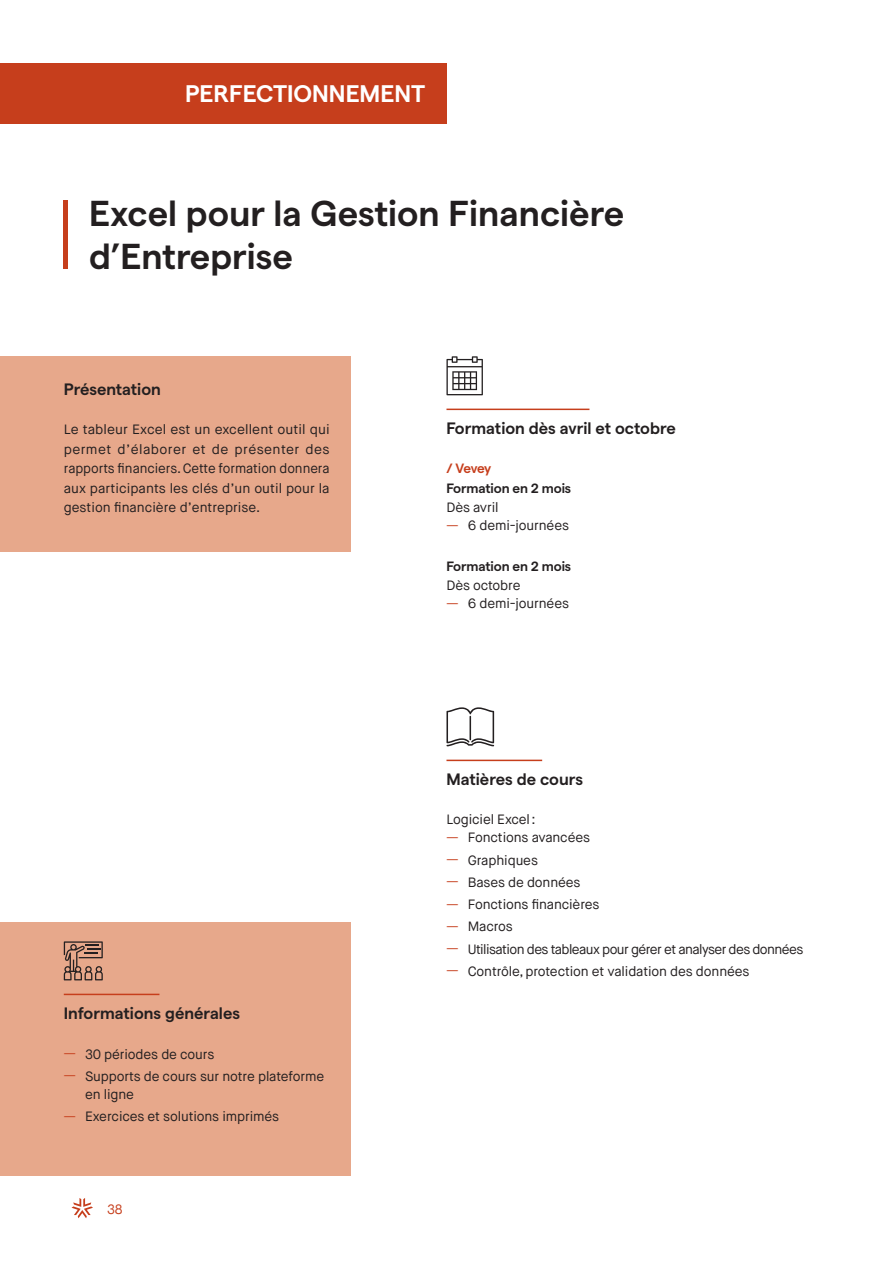
<style>
.page{position:relative;width:893px;height:1263px;background:#fff}
.page>*{position:absolute;margin:0;border:0;box-sizing:border-box;transform-origin:0 0}
.t1{font:600 36px/43.2px "Matter";color:#231f20}
.t2{font:600 24px "Matter";color:#fff}
.t3{font:600 16.5px "Matter";color:#231f20}
.t4{font:13.5px/19.5px "Maison Neue";letter-spacing:-.01em;color:#231f20;text-align:justify}
.t5{font:13.5px "Maison Neue";letter-spacing:-.045em;color:#231f20}
.t6{font:600 13.5px "Matter";letter-spacing:-.01em;color:#231f20}
.t7{font:600 13.5px "Matter";letter-spacing:-.03em;color:#c63e1c}
.t8{font:13.5px "Maison Neue";color:#c63e1c}
.s1{font-family:"Open Sans";font-size:12px;color:#c63e1c}
</style>
<div class="page">
<svg style="left:72px;top:1198px;width:21px;height:20px"></svg>
<div style="left:0;top:64px;width:446px;height:60px;background:#c63e1c"></div>
<hr style="left:64px;top:200px;width:4px;height:68px;background:#c63e1c">
<div style="left:0;top:356px;width:351px;height:195px;background:#e7a88b"></div>
<div style="left:0;top:922px;width:351px;height:253px;background:#e7a88b"></div>
<svg style="left:64px;top:941px;width:39px;height:39px"></svg>
<svg style="left:446px;top:356px;width:37px;height:39px"></svg>
<hr style="left:446px;top:409px;width:143px;height:1px;background:#c63e1c">
<hr style="left:64px;top:994px;width:95px;height:1px;background:#c63e1c">
<svg style="left:446px;top:707px;width:48px;height:39px"></svg>
<hr style="left:446px;top:760px;width:96px;height:1px;background:#c63e1c">
<h2 class="t2" style="left:185px;top:76px;width:242px">PERFECTIONNEMENT</h2>
<h1 class="t1" style="left:89px;top:188px;width:536px">Excel pour la Gestion Financière d’Entreprise</h1>
<p class="t3" style="left:64px;top:377px;width:99px">Présentation</p>
<p class="t4" style="left:64px;top:420px;width:267px">Le tableur Excel est un excellent outil qui permet d’élaborer et de présenter des rapports financiers. Cette formation donnera aux participants les clés d’un outil pour la gestion financière d’entreprise.</p>
<p class="t3" style="left:64px;top:1001px;width:178px">Informations générales</p>
<p class="t4" style="left:64px;top:1044px;width:152px"><span class="s1">—</span> 30 périodes de cours</p>
<p class="t4" style="left:85px;top:1067px;width:241px;line-height:18px;text-indent:-21px"><span class="s1">—</span> Supports de cours sur notre plateforme en ligne</p>
<p class="t4" style="left:64px;top:1107px;width:217px"><span class="s1">—</span> Exercices et solutions imprimés</p>
<p class="t8" style="left:107px;top:1201px;width:17px">38</p>
<p class="t3" style="left:446px;top:416px;width:231px">Formation dès avril et octobre</p>
<p class="t7" style="left:446px;top:459px;width:46px">/ Vevey</p>
<p class="t6" style="left:446px;top:478px;width:126px">Formation en 2 mois</p>
<p class="t4" style="left:446px;top:498px;width:54px">Dès avril</p>
<p class="t4" style="left:446px;top:516px;width:124px"><span class="s1">—</span> 6 demi-journées</p>
<p class="t6" style="left:446px;top:556px;width:126px">Formation en 2 mois</p>
<p class="t4" style="left:446px;top:576px;width:76px">Dès octobre</p>
<p class="t4" style="left:446px;top:594px;width:124px"><span class="s1">—</span> 6 demi-journées</p>
<p class="t3" style="left:446px;top:767px;width:138px">Matières de cours</p>
<p class="t4" style="left:446px;top:810px;width:91px">Logiciel Excel:</p>
<p class="t4" style="left:446px;top:828px;width:145px"><span class="s1">—</span> Fonctions avancées</p>
<p class="t4" style="left:446px;top:850px;width:93px"><span class="s1">—</span> Graphiques</p>
<p class="t4" style="left:446px;top:872px;width:136px"><span class="s1">—</span> Bases de données</p>
<p class="t4" style="left:446px;top:895px;width:155px"><span class="s1">—</span> Fonctions financières</p>
<p class="t4" style="left:446px;top:917px;width:68px"><span class="s1">—</span> Macros</p>
<p class="t5" style="left:446px;top:940px;width:358px"><span class="s1">—</span> Utilisation des tableaux pour gérer et analyser des données</p>
<p class="t4" style="left:446px;top:961px;width:304px"><span class="s1">—</span> Contrôle, protection et validation des données</p>
</div>
